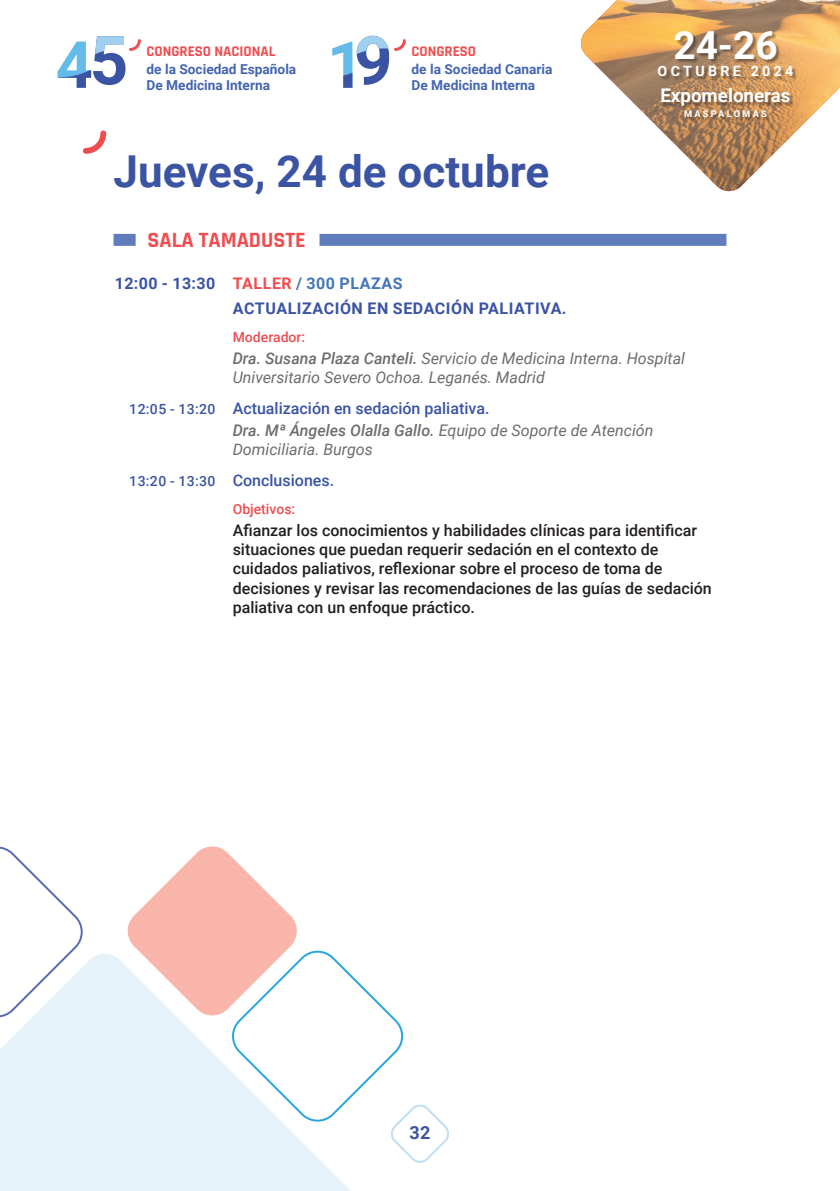
<style>
.page{position:relative;width:840px;height:1191px;background:#fff}
.page>*{position:absolute;margin:0;border:0;box-sizing:border-box;transform-origin:0 0}
.t1{font:700 65px "Roboto";color:#64bae8}
.t2{font:700 44px "Roboto";color:#3a53a3}
.t3{font:700 38.8px "Roboto";color:#fff}
.t4{font:700 22px "Rajdhani";color:#ef4d4f}
.t5{font:700 18.8px "Roboto";color:#fff}
.t6{font:700 18px "Roboto";color:#3a53a3}
.t7{font:500 16px/19.2px "Roboto";color:#231f20}
.t8{font:italic 16px/19.2px "Roboto";color:#6c6d70}
.t9{font:500 16px/22px "Roboto";color:#3a53a3}
.t10{font:700 16px/24.8px "Roboto";letter-spacing:.035em;color:#3a53a3}
.t11{font:700 14.8px "Rajdhani";color:#ef4d4f}
.t12{font:700 14.2px "Roboto";letter-spacing:.235em;color:#fff}
.t13{font:500 14px "Roboto";color:#ef4d4f}
.t14{font:700 13.8px/15.8px "Roboto";color:#4365b0}
.t15{font:700 9.4px "Roboto";letter-spacing:.235em;color:#fff}
.s1{font-size:67.4px;color:#3a53a3}
.s2{color:#ef4d4f}
.s3{color:#4276b6}
.s4{font-weight:500}
.s5{font-size:14px}
.s6{font-style:italic;color:#6c6d70}
.s7{font-weight:400;font-style:italic;color:#6c6d70}
.s8{font-weight:500;font-style:normal;font-size:14px;color:#3a53a3}
.s9{font-weight:500;font-style:normal;color:#3a53a3}
</style>
<div class="page">
<svg style="left:95px;top:36px;width:46px;height:18px"></svg>
<svg style="left:58px;top:70px;width:33px;height:18px"></svg>
<svg style="left:356px;top:36px;width:50px;height:18px"></svg>
<svg style="left:343px;top:73px;width:9px;height:15px"></svg>
<img style="left:581px;top:0;width:258px;height:192px">
<div style="left:659px;top:32px;width:138px;height:48px;background:#231f20;opacity:.45"></div>
<div style="left:662px;top:89px;width:131px;height:32px;background:#231f20;opacity:.45"></div>
<div style="left:113px;top:234px;width:22px;height:12px;background:#5f7cbc"></div>
<div style="left:319px;top:234px;width:407px;height:12px;background:#5f7cbc"></div>
<svg style="left:83px;top:130px;width:24px;height:24px"></svg>
<div style="left:0;top:954px;width:351px;height:237px;background:#e5f2fa"></div>
<svg style="left:0;top:846px;width:87px;height:175px"></svg>
<svg style="left:125px;top:846px;width:324px;height:319px"></svg>
<h1 class="t1" style="left:56px;top:19px;width:74px">4<span class="s1">5</span></h1>
<p class="t11" style="left:146px;top:42px;width:130px">CONGRESO NACIONAL</p>
<p class="t14" style="left:146px;top:60px;width:151px">de la Sociedad Española<br>De Medicina Interna</p>
<h1 class="t1" style="left:327px;top:19px;width:67px">1<span class="s1">9</span></h1>
<h3 class="t3" style="left:673px;top:18px;width:106px">24-26</h3>
<p class="t11" style="left:411px;top:42px;width:66px">CONGRESO</p>
<p class="t14" style="left:411px;top:60px;width:142px">de la Sociedad Canaria<br>De Medicina Interna</p>
<p class="t12" style="left:657px;top:61px;width:137px">OCTUBRE 2024</p>
<p class="t5" style="left:660px;top:82px;width:132px">Expomeloneras</p>
<p class="t15" style="left:683px;top:107px;width:84px">MASPALOMAS</p>
<h2 class="t2" style="left:113px;top:140px;width:437px">Jueves, 24 de octubre</h2>
<h3 class="t4" style="left:147px;top:227px;width:159px">SALA TAMADUSTE</h3>
<p class="t10" style="left:233px;top:270px;width:335px;text-indent:-118px">12:00 - 13:30 <span class="s2">TALLER</span> <span class="s3">/ 300 PLAZAS<br></span>ACTUALIZACIÓN EN SEDACIÓN PALIATIVA.</p>
<p class="t13" style="left:232px;top:327px;width:74px">Moderador:</p>
<p class="t8" style="left:232px;top:348px;width:453px"><span class="s4">Dra. Susana Plaza Canteli.</span> Servicio de Medicina Interna. Hospital<br>Universitario Severo Ochoa. Leganés. Madrid</p>
<p class="t9" style="left:232px;top:397px;width:422px;text-indent:-103px"><span class="s5">12:05 - 13:20</span> Actualización en sedación paliativa.<br><span class="s6">Dra. Mª Ángeles Olalla Gallo.</span> <span class="s7">Equipo de Soporte de Atención</span></p>
<p class="t8" style="left:129px;top:434px;width:245px;line-height:30.6px;text-indent:103px">Domiciliaria. Burgos<br><span class="s8">13:20 - 13:30</span> <span class="s9">Conclusiones.</span></p>
<p class="t13" style="left:232px;top:499px;width:64px">Objetivos:</p>
<p class="t7" style="left:232px;top:520px;width:480px">Afianzar los conocimientos y habilidades clínicas para identificar situaciones que puedan requerir sedación en el contexto de cuidados paliativos, reflexionar sobre el proceso de toma de decisiones y revisar las recomendaciones de las guías de sedación paliativa con un enfoque práctico.</p>
<p class="t6" style="left:409px;top:1119px;width:22px">32</p>
</div>
